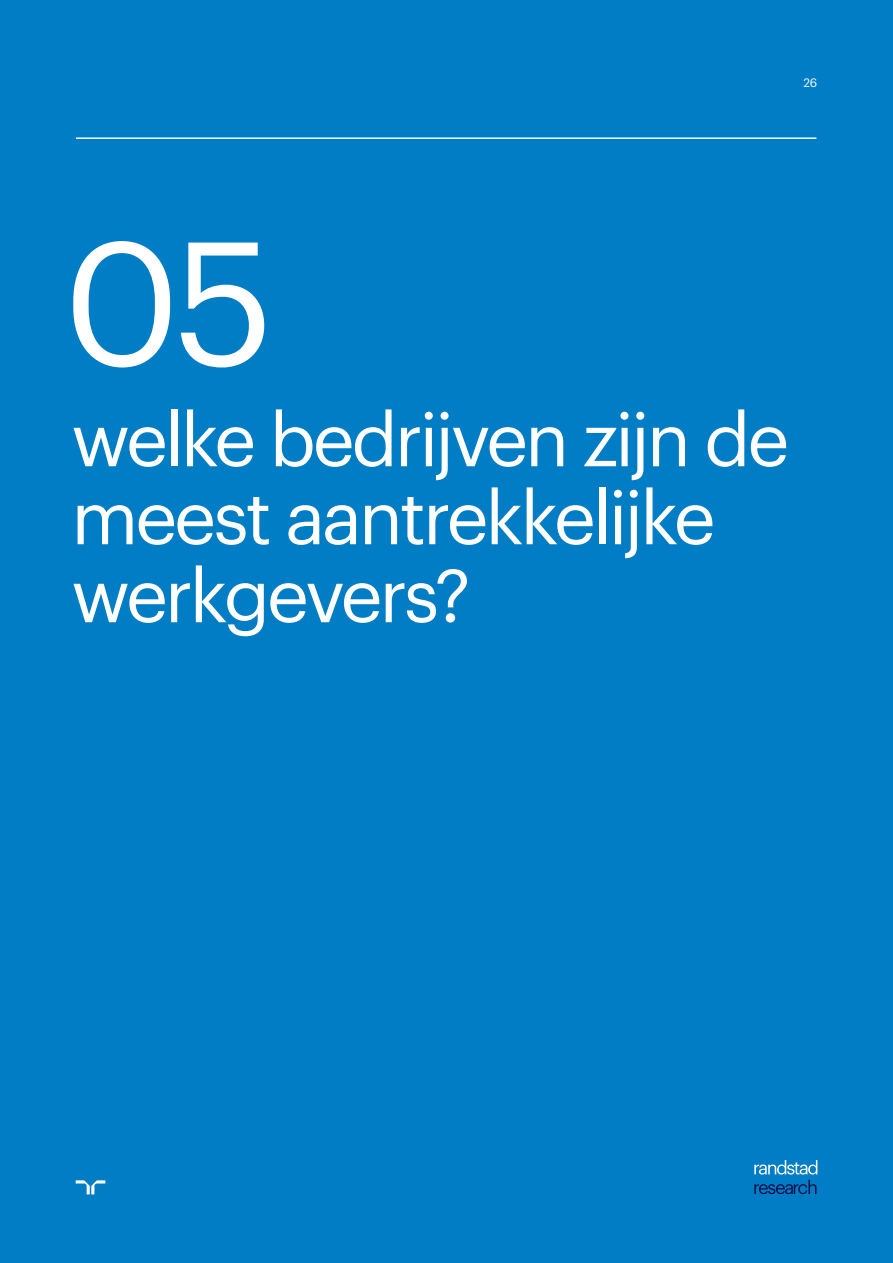
<style>
.page{position:relative;width:893px;height:1263px;background:#007dc5}
.page>*{position:absolute;margin:0;border:0;box-sizing:border-box;transform-origin:0 0}
.t1{font:172.5px "Graphik";color:#fff}
.t2{font:73.5px/78px "Graphik";letter-spacing:-.04em;color:#fff}
.t3{font:12px "Graphik";color:#fff}
</style>
<div class="page">
<svg style="left:76px;top:1180px;width:29px;height:14px"></svg>
<hr style="left:76px;top:137px;width:740px;height:2px;background:#fff">
<svg style="left:754px;top:1160px;width:63px;height:14px"></svg>
<svg style="left:754px;top:1180px;width:62px;height:14px"></svg>
<p class="t3" style="left:803px;top:74px;width:15px">26</p>
<h1 class="t1" style="left:63px;top:174px;width:213px">05</h1>
<h1 class="t1" style="left:175px;top:174px;width:70px">1</h1>
<p class="t2" style="left:71px;top:394px;width:719px">welke bedrijven zijn de meest aantrekkelijke werkgevers?</p>
<p class="t2" style="left:71px;top:443px;width:399px">achtergrond</p>
</div>
